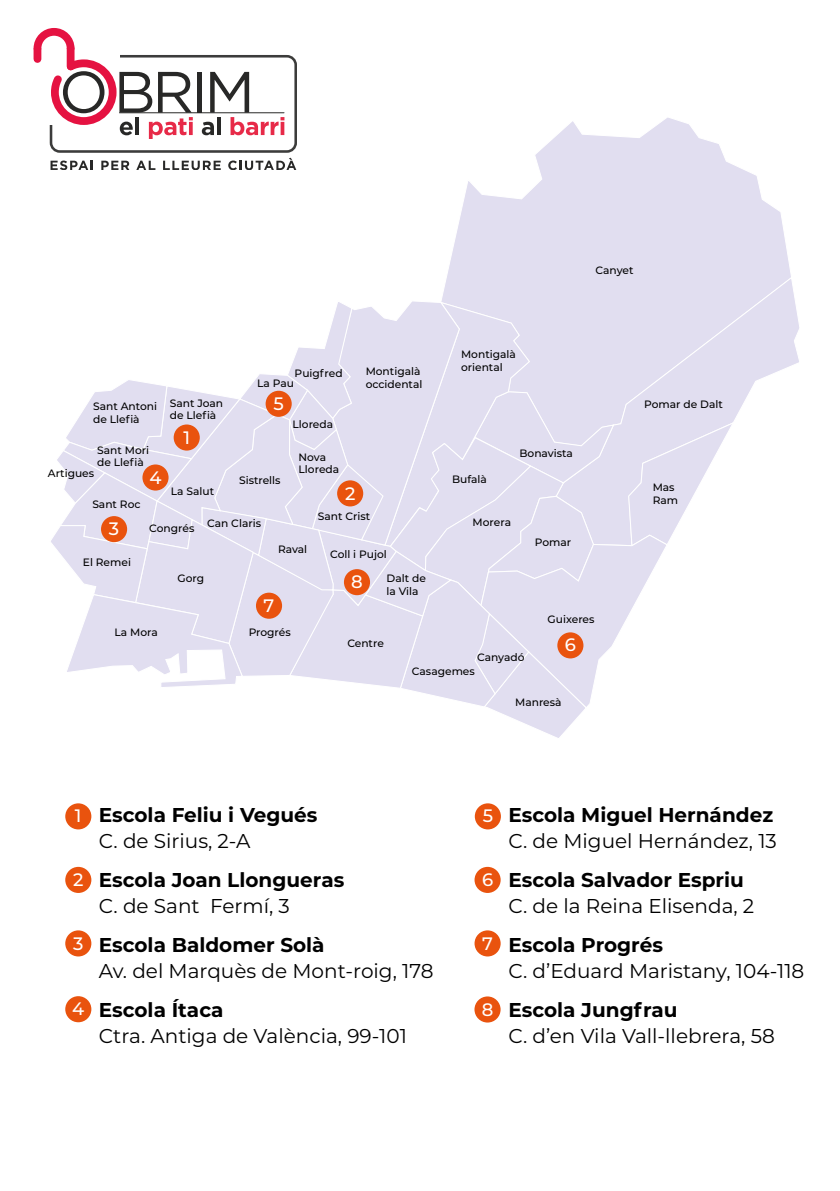
<style>
.page{position:relative;width:840px;height:1191px;background:#fff}
.page>*{position:absolute;margin:0;border:0;box-sizing:border-box;transform-origin:0 0}
.t1{font:20px "Montserrat";color:#000}
.t2{font:700 20px "Montserrat";color:#000}
.t3{font:500 18px "Montserrat Alternates";color:#fff}
.t4{font:500 10.6px/12.8px "Montserrat";color:#000}
</style>
<div class="page">
<svg style="left:442px;top:118px;width:349px;height:181px"></svg>
<svg style="left:554px;top:276px;width:245px;height:142px"></svg>
<svg style="left:51px;top:299px;width:684px;height:439px"></svg>
<div style="left:65px;top:803px;width:26px;height:26px;background:#e9530e;border-radius:50%"></div>
<div style="left:173px;top:424px;width:27px;height:26px;background:#e9530e;border-radius:50%"></div>
<div style="left:142px;top:464px;width:26px;height:26px;background:#e9530e;border-radius:50%"></div>
<div style="left:101px;top:516px;width:26px;height:26px;background:#e9530e;border-radius:50%"></div>
<div style="left:65px;top:867px;width:26px;height:26px;background:#e9530e;border-radius:50%"></div>
<div style="left:65px;top:930px;width:26px;height:26px;background:#e9530e;border-radius:50%"></div>
<div style="left:65px;top:996px;width:26px;height:26px;background:#e9530e;border-radius:50%"></div>
<div style="left:474px;top:803px;width:26px;height:26px;background:#e9530e;border-radius:50%"></div>
<div style="left:474px;top:867px;width:26px;height:26px;background:#e9530e;border-radius:50%"></div>
<div style="left:474px;top:930px;width:26px;height:26px;background:#e9530e;border-radius:50%"></div>
<div style="left:474px;top:996px;width:26px;height:26px;background:#e9530e;border-radius:50%"></div>
<div style="left:265px;top:391px;width:26px;height:26px;background:#e9530e;border-radius:50%"></div>
<div style="left:337px;top:480px;width:26px;height:26px;background:#e9530e;border-radius:50%"></div>
<div style="left:344px;top:569px;width:26px;height:26px;background:#e9530e;border-radius:50%"></div>
<div style="left:256px;top:592px;width:26px;height:27px;background:#e9530e;border-radius:50%"></div>
<div style="left:557px;top:632px;width:26px;height:26px;background:#e9530e;border-radius:50%"></div>
<div style="left:50px;top:55px;width:247px;height:98px;border:3px solid #3c3c3b;border-radius:9px"></div>
<hr style="left:197px;top:72px;width:4px;height:41px;background:#282827">
<svg style="left:33px;top:28px;width:160px;height:111px"></svg>
<svg style="left:202px;top:72px;width:82px;height:63px"></svg>
<svg style="left:280px;top:122px;width:4px;height:13px"></svg>
<hr style="left:119px;top:112px;width:165px;height:1px;background:#282827">
<svg style="left:50px;top:160px;width:43px;height:10px"></svg>
<svg style="left:101px;top:161px;width:28px;height:9px"></svg>
<svg style="left:136px;top:161px;width:19px;height:9px"></svg>
<svg style="left:163px;top:161px;width:58px;height:9px"></svg>
<svg style="left:228px;top:158px;width:68px;height:12px"></svg>
<p class="t4" style="left:595px;top:263px;width:39px">Canyet</p>
<p class="t4" style="left:93px;top:400px;width:65px">Sant Antoni de Llefià</p>
<p class="t4" style="left:170px;top:396px;width:55px">Sant Joan de Llefià</p>
<p class="t4" style="left:97px;top:443px;width:53px">Sant Mori de Llefià</p>
<p class="t4" style="left:171px;top:484px;width:45px">La Salut</p>
<h2 class="t3" style="left:183px;top:425px;width:8px">1</h2>
<p class="t4" style="left:48px;top:467px;width:48px">Artigues</p>
<h2 class="t3" style="left:149px;top:464px;width:14px">4</h2>
<p class="t4" style="left:92px;top:497px;width:50px">Sant Roc</p>
<p class="t4" style="left:294px;top:366px;width:49px">Puigfred</p>
<p class="t4" style="left:257px;top:376px;width:38px">La Pau</p>
<h2 class="t3" style="left:273px;top:391px;width:12px">5</h2>
<p class="t4" style="left:239px;top:473px;width:43px">Sistrells</p>
<p class="t4" style="left:292px;top:417px;width:42px">Lloreda</p>
<p class="t4" style="left:298px;top:450px;width:42px">Nova<br>Lloreda</p>
<h2 class="t3" style="left:345px;top:480px;width:12px">2</h2>
<p class="t4" style="left:365px;top:365px;width:58px">Montigalà occidental</p>
<h2 class="t3" style="left:109px;top:516px;width:12px">3</h2>
<p class="t4" style="left:83px;top:555px;width:50px">El Remei</p>
<p class="t4" style="left:149px;top:521px;width:47px">Congrés</p>
<p class="t4" style="left:207px;top:516px;width:55px">Can Claris</p>
<p class="t4" style="left:177px;top:571px;width:28px">Gorg</p>
<p class="t4" style="left:278px;top:542px;width:31px">Raval</p>
<h2 class="t3" style="left:263px;top:593px;width:12px">7</h2>
<p class="t4" style="left:114px;top:625px;width:45px">La Mora</p>
<p class="t4" style="left:248px;top:625px;width:44px">Progrés</p>
<p class="t4" style="left:317px;top:509px;width:54px">Sant Crist</p>
<p class="t4" style="left:330px;top:548px;width:58px">Coll i Pujol</p>
<h2 class="t3" style="left:351px;top:569px;width:13px">8</h2>
<p class="t4" style="left:386px;top:572px;width:41px">Dalt de la Vila</p>
<p class="t4" style="left:347px;top:636px;width:38px">Centre</p>
<p class="t4" style="left:461px;top:348px;width:56px">Montigalà oriental</p>
<p class="t4" style="left:452px;top:472px;width:36px">Bufalà</p>
<p class="t4" style="left:472px;top:515px;width:40px">Morera</p>
<p class="t4" style="left:519px;top:446px;width:55px">Bonavista</p>
<p class="t4" style="left:534px;top:535px;width:38px">Pomar</p>
<p class="t4" style="left:547px;top:612px;width:48px">Guixeres</p>
<p class="t4" style="left:476px;top:650px;width:49px">Canyadó</p>
<h2 class="t3" style="left:564px;top:632px;width:13px">6</h2>
<p class="t4" style="left:411px;top:664px;width:64px">Casagemes</p>
<p class="t4" style="left:515px;top:695px;width:48px">Manresà</p>
<p class="t4" style="left:643px;top:397px;width:80px">Pomar de Dalt</p>
<p class="t4" style="left:652px;top:481px;width:27px">Mas<br>Ram</p>
<h2 class="t3" style="left:75px;top:803px;width:8px">1</h2>
<h2 class="t3" style="left:73px;top:867px;width:12px">2</h2>
<h2 class="t3" style="left:73px;top:930px;width:12px">3</h2>
<h2 class="t3" style="left:72px;top:996px;width:14px">4</h2>
<h1 class="t2" style="left:99px;top:800px;width:220px">Escola Feliu i Vegués</h1>
<h1 class="t1" style="left:99px;top:827px;width:153px">C. de Sirius, 2-A</h1>
<h1 class="t2" style="left:99px;top:865px;width:247px">Escola Joan Llongueras</h1>
<h1 class="t1" style="left:99px;top:892px;width:192px">C. de Sant Fermí, 3</h1>
<h1 class="t2" style="left:99px;top:930px;width:227px">Escola Baldomer Solà</h1>
<h1 class="t1" style="left:99px;top:957px;width:336px">Av. del Marquès de Mont-roig, 178</h1>
<h1 class="t2" style="left:99px;top:995px;width:126px">Escola Ítaca</h1>
<h1 class="t1" style="left:99px;top:1022px;width:309px">Ctra. Antiga de València, 99-101</h1>
<h2 class="t3" style="left:482px;top:803px;width:12px">5</h2>
<h2 class="t3" style="left:481px;top:867px;width:13px">6</h2>
<h2 class="t3" style="left:482px;top:930px;width:12px">7</h2>
<h2 class="t3" style="left:481px;top:996px;width:13px">8</h2>
<h1 class="t2" style="left:508px;top:800px;width:266px">Escola Miguel Hernández</h1>
<h1 class="t1" style="left:508px;top:827px;width:270px">C. de Miguel Hernández, 13</h1>
<h1 class="t2" style="left:508px;top:865px;width:237px">Escola Salvador Espriu</h1>
<h1 class="t1" style="left:508px;top:892px;width:247px">C. de la Reina Elisenda, 2</h1>
<h1 class="t2" style="left:508px;top:930px;width:156px">Escola Progrés</h1>
<h1 class="t1" style="left:508px;top:957px;width:297px">C. d’Eduard Maristany, 104-118</h1>
<h1 class="t2" style="left:508px;top:995px;width:171px">Escola Jungfrau</h1>
<h1 class="t1" style="left:508px;top:1022px;width:268px">C. d’en Vila Vall-llebrera, 58</h1>
</div>
